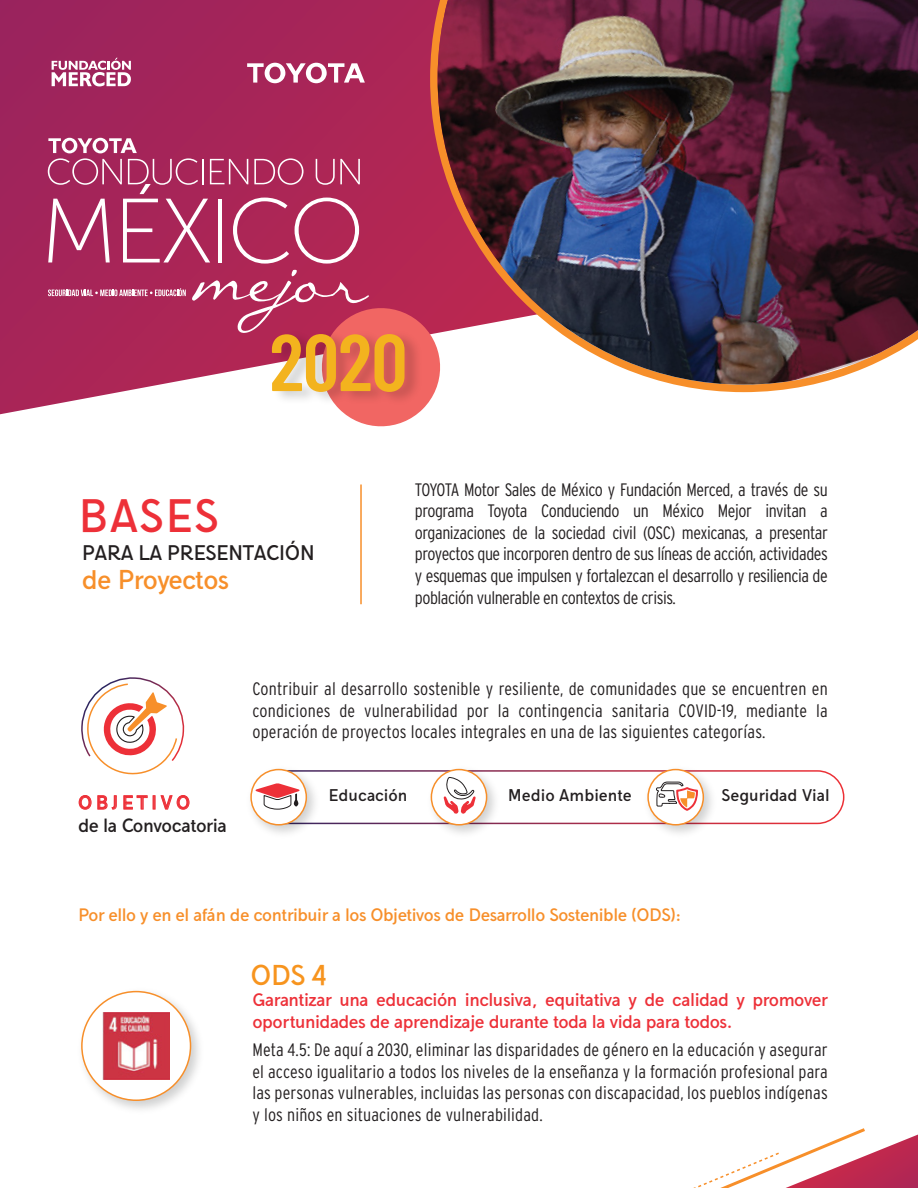
<style>
.page{position:relative;width:918px;height:1188px;background:#fff}
.page>*{position:absolute;margin:0;border:0;box-sizing:border-box;transform-origin:0 0}
.t1{font:600 80.25px "Barlow Condensed";color:#f3b31e}
.t2{font:45.6px "Ferpal";letter-spacing:.025em;color:#ed3038}
.t3{font:27.9px "Ferpal";color:#f7941e}
.t4{font:26.55px "Ferpal";letter-spacing:-.025em;color:#f78f2a}
.t5{font:20.55px "Ferpal";letter-spacing:-.025em;color:#231f20}
.t6{font:18.6px "Ferpal";letter-spacing:-.025em;color:#231f20}
.t7{font:18.6px "Ferpal";letter-spacing:.2em;color:#ed3038}
.t8{font:300 condensed 18px/21.6px "Interstate";letter-spacing:.01em;color:#231f20;text-align:justify}
.t9{font:18px/21.6px "Ferpal";letter-spacing:-.025em;color:#ed3038}
.t10{font:17.55px "Ferpal";letter-spacing:-.025em;color:#f78f2a}
.t11{font:16.5px "Ferpal";color:#231f20}
</style>
<div class="page">
<svg style="left:0;top:0;width:752px;height:414px;background:#ad3665"></svg>
<svg style="left:52px;top:58px;width:79px;height:28px"></svg>
<hr style="left:360px;top:485px;width:2px;height:119px;background:#f78f2a">
<svg style="left:79px;top:795px;width:12px;height:15px"></svg>
<svg style="left:97px;top:795px;width:20px;height:15px"></svg>
<svg style="left:124px;top:795px;width:31px;height:15px"></svg>
<svg style="left:161px;top:795px;width:28px;height:15px"></svg>
<svg style="left:430px;top:0;width:380px;height:392px"></svg>
<img style="left:438px;top:0;width:480px;height:385px">
<svg style="left:693px;top:1128px;width:225px;height:60px"></svg>
<svg style="left:81px;top:677px;width:104px;height:98px"></svg>
<svg style="left:48px;top:138px;width:312px;height:126px;background:#b5446f"></svg>
<svg style="left:48px;top:270px;width:398px;height:157px"></svg>
<img style="left:265px;top:314px;width:163px;height:112px">
<div style="left:252px;top:770px;width:592px;height:54px;border:2px solid #fff;border-radius:26px"></div>
<img style="left:252px;top:768px;width:72px;height:66px">
<div style="left:251px;top:770px;width:55px;height:55px;background:#fff;border-radius:50%"></div>
<div style="left:250px;top:769px;width:57px;height:57px;border:2px solid #f78f2a;border-radius:50%"></div>
<img style="left:81px;top:990px;width:118px;height:120px">
<div style="left:82px;top:992px;width:109px;height:108px;background:#fff;border-radius:50%"></div>
<div style="left:81px;top:991px;width:110px;height:110px;border:2px solid #f78f2a;border-radius:50%"></div>
<img style="left:422px;top:768px;width:83px;height:66px">
<div style="left:431px;top:770px;width:56px;height:55px;background:#fff;border-radius:50%"></div>
<div style="left:431px;top:769px;width:56px;height:57px;border:2px solid #f78f2a;border-radius:50%"></div>
<img style="left:639px;top:770px;width:82px;height:63px">
<div style="left:648px;top:770px;width:55px;height:55px;background:#fff;border-radius:50%"></div>
<div style="left:647px;top:769px;width:57px;height:57px;border:2px solid #f78f2a;border-radius:50%"></div>
<svg style="left:255px;top:783px;width:45px;height:27px"></svg>
<svg style="left:444px;top:777px;width:32px;height:37px"></svg>
<svg style="left:656px;top:768px;width:42px;height:43px"></svg>
<img style="left:103px;top:1012px;width:67px;height:68px">
<svg style="left:247px;top:63px;width:118px;height:20px"></svg>
<h1 class="t1" style="left:270px;top:312px;width:139px">2020</h1>
<h2 class="t2" style="left:78px;top:490px;width:142px">BASES</h2>
<p class="t5" style="left:82px;top:541px;width:235px">PARA LA PRESENTACIÓN</p>
<h3 class="t4" style="left:82px;top:564px;width:149px">de Proyectos</h3>
<p class="t8" style="left:415px;top:478px;width:414px">TOYOTA Motor Sales de México y Fundación Merced, a través de su programa Toyota Conduciendo un México Mejor invitan a organizaciones de la sociedad civil (OSC) mexicanas, a presentar proyectos que incorporen dentro de sus líneas de acción, actividades y esquemas que impulsen y fortalezcan el desarrollo y resiliencia de población vulnerable en contextos de crisis.</p>
<p class="t7" style="left:78px;top:792px;width:113px">OBJETIVO</p>
<p class="t6" style="left:78px;top:815px;width:150px">de la Convocatoria</p>
<p class="t8" style="left:252px;top:678px;width:577px">Contribuir al desarrollo sostenible y resiliente, de comunidades que se encuentren en condiciones de vulnerabilidad por la contingencia sanitaria COVID-19, mediante la operación de proyectos locales integrales en una de las siguientes categorías.</p>
<p class="t11" style="left:329px;top:786px;width:80px">Educación</p>
<p class="t11" style="left:508px;top:786px;width:125px">Medio Ambiente</p>
<p class="t11" style="left:722px;top:786px;width:110px">Seguridad Vial</p>
<p class="t10" style="left:78px;top:905px;width:605px">Por ello y en el afán de contribuir a los Objetivos de Desarrollo Sostenible (ODS):</p>
<h3 class="t3" style="left:250px;top:959px;width:78px">ODS 4</h3>
<p class="t9" style="left:252px;top:989px;width:577px">Garantizar una educación inclusiva, equitativa y de calidad y promover oportunidades de aprendizaje durante toda la vida para todos.</p>
<p class="t8" style="left:252px;top:1039px;width:577px">Meta 4.5: De aquí a 2030, eliminar las disparidades de género en la educación y asegurar el acceso igualitario a todos los niveles de la enseñanza y la formación profesional para las personas vulnerables, incluidas las personas con discapacidad, los pueblos indígenas y los niños en situaciones de vulnerabilidad.</p>
</div>
